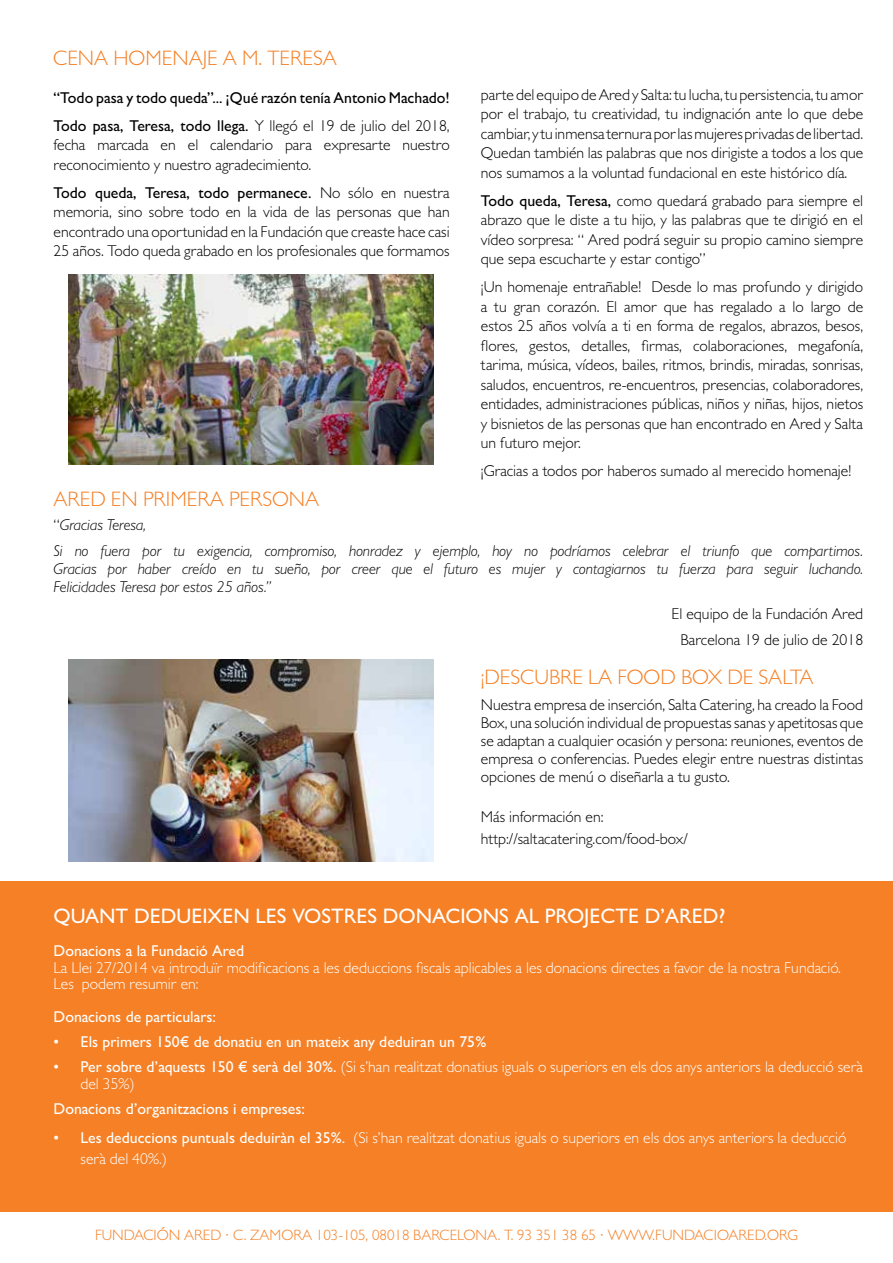
<style>
.page{position:relative;width:893px;height:1263px;background:#fff}
.page>*{position:absolute;margin:0;border:0;box-sizing:border-box;transform-origin:0 0}
.t1{font:300 21px "Gill Sans MT Pro";color:#f58025}
.t2{font:500 21px "Gill Sans MT Pro";color:#fff}
.t3{font:300 15.75px/19.5px "Gill Sans MT Pro";color:#000;text-align:justify}
.t4{font:300 15.75px/16.5px "Gill Sans MT Pro";color:#fff}
.t5{font:italic 300 15.75px/26.5px "Gill Sans MT Pro";color:#000}
.t6{font:500 15.75px "Gill Sans MT Pro";color:#fff}
.t7{font:500 15.75px/28px "Gill Sans MT Pro";color:#000}
.t8{font:300 15px "Gill Sans MT Pro";color:#f58025}
.s1{font-weight:300}
.s2{font-weight:500}
.s3{font-style:normal}
</style>
<div class="page">
<div style="left:0;top:881px;width:893px;height:331px;background:#f58025"></div>
<img style="left:68px;top:274px;width:366px;height:191px">
<img style="left:68px;top:659px;width:366px;height:202px">
<h1 class="t1" style="left:53px;top:46px;width:239px">Cena homenajE a M. Teresa</h1>
<p class="t7" style="left:54px;top:83px;width:398px">“Todo pasa y todo queda”... ¡Qué razón tenía Antonio Machado!<br>Todo pasa, Teresa, todo llega. <span class="s1">Y llegó el 19 de julio del 2018,</span></p>
<p class="t3" style="left:54px;top:135px;width:398px">fecha marcada en el calendario para expresarte nuestro reconocimiento y nuestro agradecimiento.</p>
<p class="t3" style="left:54px;top:182px;width:398px"><span class="s2">Todo queda, Teresa, todo permanece.</span> N o sólo en nuestra memoria, sino sobre todo en la vida de las personas que han encontrado una oportunidad en la Fundación que creaste hace casi 25 años. Todo queda grabado en los profesionales que formamos</p>
<h1 class="t1" style="left:54px;top:486px;width:27px">Ared</h1>
<h1 class="t1" style="left:111px;top:486px;width:89px">en primera</h1>
<h1 class="t1" style="left:229px;top:486px;width:86px">persona</h1>
<p class="t3" style="left:481px;top:84px;width:384px">parte del equipo de Ared y Salta: tu lucha, tu persistencia, tu amor por el trabajo, tu creatividad, tu indignación ante lo que debe cambiar, y tu inmensa ternura por las mujeres privadas de libertad.<br>Quedan también las palabras que nos dirigiste a todos a los que nos sumamos a la voluntad fundacional en este histórico día.</p>
<p class="t3" style="left:481px;top:190px;width:384px"><span class="s2">Todo queda, Teresa,</span> como quedará grabado para siempre el abrazo que le diste a tu hijo, y las palabras que te dirigió en el vídeo sorpresa: “ Ared podrá seguir su propio camino siempre que sepa escucharte y estar contigo”</p>
<p class="t3" style="left:481px;top:277px;width:384px">¡Un homenaje entrañable! Desde lo mas profundo y dirigido a tu gran corazón. El amor que has regalado a lo largo de estos 25 años volvía a ti en forma de regalos, abrazos, besos, flores, gestos, detalles, firmas, colaboraciones, megafonía, tarima, música, vídeos, bailes, ritmos, brindis, miradas, sonrisas, saludos, encuentros, re-encuentros, presencias, colaboradores, entidades, administraciones públicas, niños y niñas, hijos, nietos y bisnietos de las personas que han encontrado en Ared y Salta un futuro mejor.</p>
<p class="t3" style="left:481px;top:461px;width:372px">¡Gracias a todos por haberos sumado al merecido homenaje!</p>
<p class="t5" style="left:54px;top:511px;width:811px"><span class="s3">“</span>Gracias Teresa,<br>Si no fuera por tu exigencia, compromiso, honradez y ejemplo, hoy no podríamos celebrar el triunfo que compartimos.</p>
<p class="t5" style="left:54px;top:560px;width:811px;line-height:18px">Gracias por haber creído en tu sueño, por creer que el futuro es mujer y contagiarnos tu fuerza para seguir luchando.<br>Felicidades Teresa por estos 25 años.”</p>
<p class="t3" style="left:672px;top:600px;width:193px;line-height:26.5px;text-align:center">El equipo de la Fundación Ared<br>Barcelona 19 de julio de 2018</p>
<h1 class="t1" style="left:481px;top:664px;width:334px">¡DESCU BRE LA FOO D BOX DE SALTA</h1>
<p class="t3" style="left:481px;top:695px;width:384px;line-height:18px">N uestra empresa de inserción, Salta Catering, ha creado la Food Box, una solución individual de propuestas sanas y apetitosas que se adaptan a cualquier ocasión y persona: reuniones, eventos de empresa o conferencias. Puedes elegir entre nuestras distintas opciones de menú o diseñarla a tu gusto.</p>
<p class="t3" style="left:481px;top:805px;width:208px;line-height:22.2px">Más información en: http://saltacatering.com/food-box/</p>
<h1 class="t2" style="left:54px;top:904px;width:94px">QUANT DEDUEI</h1>
<h1 class="t2" style="left:208px;top:904px;width:519px">XEN LES VOSTRES DONACIONS AL PROJECTE D’ARED?</h1>
<p class="t6" style="left:54px;top:942px;width:192px">Donacions a la Fundació Ared</p>
<p class="t4" style="left:54px;top:959px;width:789px">La Llei 27/2014 va introduïr modificacions a les deduccions fiscals aplicables a les donacions directes a favor de la nostra Fundació.<br>Les podem resumir en:</p>
<p class="t6" style="left:54px;top:1008px;width:164px">Donacions de particulars:</p>
<p class="t6" style="left:54px;top:1033px;width:434px">• Els primers 150€ de donatiu en un mateix any deduiran un 75%</p>
<p class="t4" style="left:81px;top:1058px;width:784px;text-indent:-27px"><span class="s2">• Per sobre d’aquests 150 € serà del 30%.</span> (Si s’han realitzat donatius iguals o superiors en els dos anys anteriors la deducció serà del 35%)</p>
<p class="t6" style="left:54px;top:1099px;width:253px">Donacions d’organitzacions i empreses:</p>
<p class="t4" style="left:81px;top:1127px;width:767px;line-height:21px;text-indent:-27px"><span class="s2">• Les deduccions puntuals deduiràn el 35%.</span> (Si s’han realitzat donatius iguals o superiors en els dos anys anteriors la deducció serà del 40%.)</p>
<p class="t8" style="left:95px;top:1226px;width:109px">Fundación Ared</p>
<p class="t8" style="left:225px;top:1226px;width:514px">· C. Zamora 103-105, 08018 Barcelona. T. 93 351 38 65 · www.fundacioared</p>
<p class="t8" style="left:764px;top:1226px;width:35px">.org</p>
</div>
